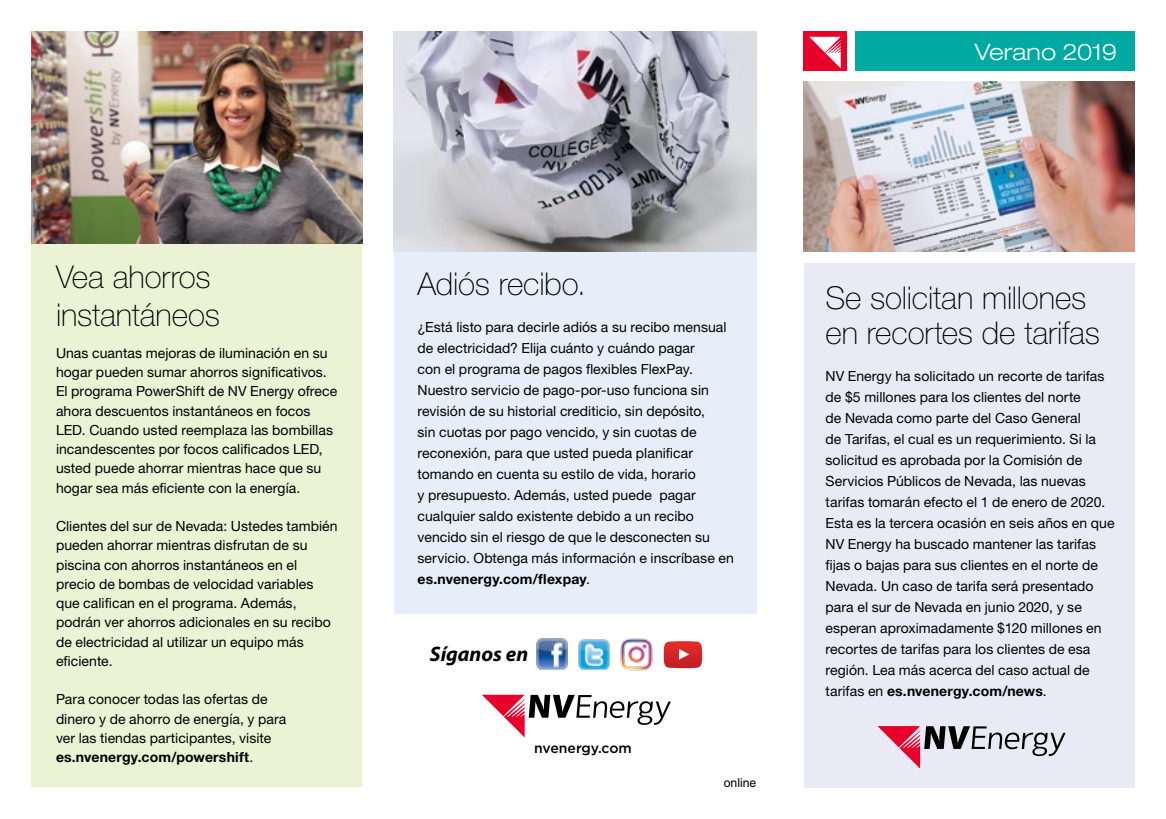
<style>
.page{position:relative;width:1166px;height:819px;background:#fff}
.page>*{position:absolute;margin:0;border:0;box-sizing:border-box;transform-origin:0 0}
.t1{font:100 31.5px/37.8px "Helvetica Neue LT Std";letter-spacing:-.005em;color:#000}
.t2{font:300 expanded 22.75px "Helvetica Neue LT Std";color:#fff}
.t3{font:italic 700 21px "Myriad Pro";color:#000}
.t4{font:14px/21px "Helvetica Neue LT Std";letter-spacing:.005em;color:#000}
.t5{font:500 14px "Gotham";color:#000}
.t6{font:12.25px "Helvetica LT Std";letter-spacing:-.005em;color:#000}
.s1{font-weight:700}
</style>
<div class="page">
<div style="left:394px;top:32px;width:362px;height:582px;background:#e6eff9"></div>
<div style="left:803px;top:263px;width:331px;height:525px;background:#eaeaf6"></div>
<div style="left:32px;top:32px;width:330px;height:756px;background:#ecf3d5"></div>
<div style="left:855px;top:32px;width:279px;height:39px;background:#00aaa0"></div>
<div style="left:803px;top:32px;width:44px;height:39px;background:#e8002a"></div>
<svg style="left:809px;top:37px;width:31px;height:31px"></svg>
<img style="left:394px;top:32px;width:362px;height:220px">
<img style="left:803px;top:81px;width:331px;height:171px">
<img style="left:32px;top:32px;width:330px;height:211px">
<img style="left:578px;top:639px;width:32px;height:31px">
<img style="left:536px;top:639px;width:32px;height:31px">
<svg style="left:663px;top:641px;width:39px;height:27px"></svg>
<img style="left:620px;top:638px;width:33px;height:33px">
<svg style="left:482px;top:695px;width:189px;height:43px"></svg>
<svg style="left:877px;top:726px;width:188px;height:43px"></svg>
<p class="t2" style="left:974px;top:38px;width:144px">Verano 2019</p>
<h2 class="t1" style="left:56px;top:258px;width:165px">Vea ahorros instantáneos</h2>
<p class="t4" style="left:56px;top:343px;width:283px;line-height:19.2px">Unas cuantas mejoras de iluminación en su hogar pueden sumar ahorros signifcativos.<br>El programa PowerShift de NV Energy ofrece ahora descuentos instantáneos en focos LED. Cuando usted reemplaza las bombillas incandescentes por focos califcados LED, usted puede ahorrar mientras hace que su hogar sea más efciente con la energía.</p>
<p class="t4" style="left:56px;top:516px;width:283px;line-height:19.2px">Clientes del sur de Nevada: Ustedes también pueden ahorrar mientras disfrutan de su piscina con ahorros instantáneos en el precio de bombas de velocidad variables que califcan en el programa. Además, podrán ver ahorros adicionales en su recibo de electricidad al utilizar un equipo más efciente.</p>
<p class="t4" style="left:56px;top:689px;width:232px;line-height:19.2px">Para conocer todas las ofertas de dinero y de ahorro de energía, y para ver las tiendas participantes, visite <span class="s1">es.nvenergy.com/powershift</span>.</p>
<h2 class="t1" style="left:417px;top:265px;width:170px">Adiós recibo.</h2>
<p class="t4" style="left:417px;top:317px;width:318px">¿Está listo para decirle adiós a su recibo mensual de electricidad? Elija cuánto y cuándo pagar<br>con el programa de pagos fexibles FlexPay.<br>Nuestro servicio de pago-por-uso funciona sin revisión de su historial crediticio, sin depósito,<br>sin cuotas por pago vencido, y sin cuotas de reconexión, para que usted pueda planifcar tomando en cuenta su estilo de vida, horario<br>y presupuesto. Además, usted puede pagar cualquier saldo existente debido a un recibo vencido sin el riesgo de que le desconecten su servicio. Obtenga más información e inscríbase en <span class="s1">es.nvenergy.com/fexpay</span>.</p>
<h4 class="t3" style="left:430px;top:640px;width:100px">Síganos en</h4>
<p class="t5" style="left:534px;top:739px;width:99px">nvenergy.com</p>
<p class="t6" style="left:724px;top:776px;width:34px">online</p>
<h2 class="t1" style="left:825px;top:281px;width:276px;line-height:35px">Se solicitan millones en recortes de tarifas</h2>
<p class="t4" style="left:825px;top:366px;width:290px">NV Energy ha solicitado un recorte de tarifas de $5 millones para los clientes del norte<br>de Nevada como parte del Caso General<br>de Tarifas, el cual es un requerimiento. Si la solicitud es aprobada por la Comisión de Servicios Públicos de Nevada, las nuevas tarifas tomarán efecto el 1 de enero de 2020.<br>Esta es la tercera ocasión en seis años en que NV Energy ha buscado mantener las tarifas fjas o bajas para sus clientes en el norte de Nevada. Un caso de tarifa será presentado para el sur de Nevada en junio 2020, y se esperan aproximadamente $120 millones en recortes de tarifas para los clientes de esa región. Lea más acerca del caso actual de tarifas en <span class="s1">es.nvenergy.com/news</span>.</p>
</div>
